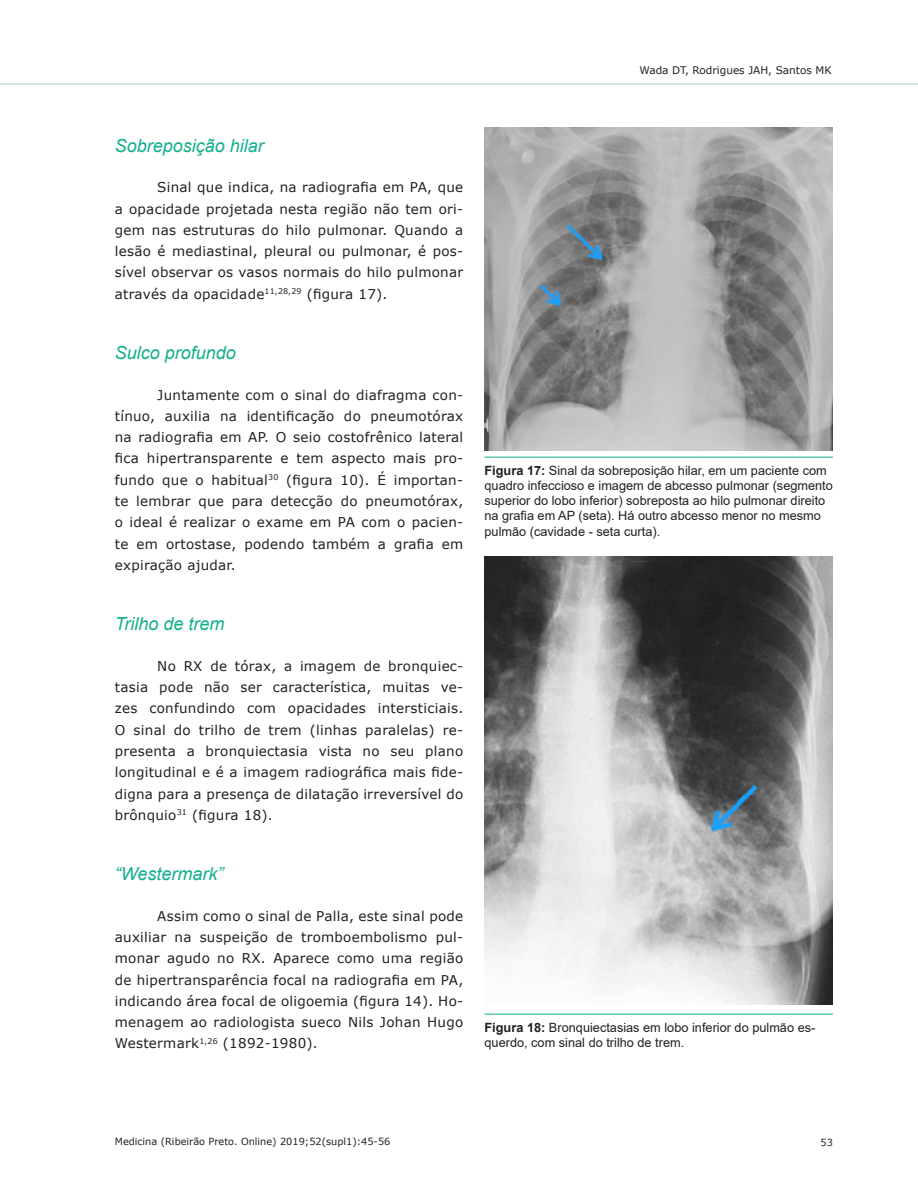
<style>
.page{position:relative;width:918px;height:1188px;background:#fff}
.page>*{position:absolute;margin:0;border:0;box-sizing:border-box;transform-origin:0 0}
.SUB3{font:italic 18px "Arial";color:#15b08d}
.TXT{font:13.5px/21.3px "Verdana";letter-spacing:.02em;color:#231f20;text-align:justify}
.Fig_Tit{font:12.75px/15.3px "Arial";color:#231f20}
.t1{font:10.5px "Verdana";color:#231f20}
.t2{font:9.75px "Verdana";color:#231f20}
.s1{font-weight:700}
</style>
<div class="page">
<hr style="left:0;top:83px;width:918px;height:2px;background:#c6e1d4">
<hr style="left:485px;top:457px;width:348px;height:1px;background:#15b08d">
<hr style="left:485px;top:1014px;width:348px;height:1px;background:#15b08d">
<img style="left:485px;top:128px;width:348px;height:323px">
<img style="left:485px;top:556px;width:348px;height:449px">
<p class="t1" style="left:639px;top:62px;width:194px">Wada DT, Rodrigues JAH, Santos MK</p>
<p class="SUB3" style="left:115px;top:134px;width:151px">Sobreposição hilar</p>
<p class="TXT" style="left:115px;top:177px;width:350px;text-indent:43px">Sinal que indica, na radiografia em PA, que a opacidade projetada nesta região não tem ori&shy;gem nas estruturas do hilo pulmonar. Quando a lesão é mediastinal, pleural ou pulmonar, é pos&shy;sível observar os vasos normais do hilo pulmonar através da opacidade<sup>11,28,29</sup> (figura 17).</p>
<p class="SUB3" style="left:115px;top:341px;width:123px">Sulco profundo</p>
<p class="TXT" style="left:115px;top:384px;width:350px;text-indent:43px">Juntamente com o sinal do diafragma con&shy;tínuo, auxilia na identificação do pneumotórax na radiografia em AP. O seio costofrênico lateral fica hipertransparente e tem aspecto mais pro&shy;fundo que o habitual<sup>30</sup> (figura 10). É importan&shy;te lembrar que para detecção do pneumotórax, o ideal é realizar o exame em PA com o pacien&shy;te em ortostase, podendo também a grafia em expiração ajudar.</p>
<p class="SUB3" style="left:115px;top:612px;width:111px">Trilho de trem</p>
<p class="TXT" style="left:115px;top:655px;width:350px;text-indent:43px">No RX de tórax, a imagem de bronquiec&shy;tasia pode não ser característica, muitas ve&shy;zes confundindo com opacidades intersticiais.<br>O sinal do trilho de trem (linhas paralelas) re&shy;presenta a bronquiectasia vista no seu plano longitudinal e é a imagem radiográfica mais fide&shy;digna para a presença de dilatação irreversível do brônquio<sup>31</sup> (figura 18).</p>
<p class="SUB3" style="left:115px;top:862px;width:110px">“Westermark”</p>
<p class="TXT" style="left:115px;top:905px;width:350px;text-indent:43px">Assim como o sinal de Palla, este sinal pode auxiliar na suspeição de tromboembolismo pul&shy;monar agudo no RX. Aparece como uma região de hipertransparência focal na radiografia em PA, indicando área focal de oligoemia (figura 14). Ho&shy;menagem ao radiologista sueco Nils Johan Hugo Westermark<sup>1,26</sup> (1892-1980).</p>
<p class="Fig_Tit" style="left:485px;top:462px;width:350px"><span class="s1">Figura 17:</span> Sinal da sobreposição hilar, em um paciente com quadro infeccioso e imagem de abcesso pulmonar (segmento superior do lobo inferior) sobreposta ao hilo pulmonar direito na grafia em AP (seta). Há outro abcesso menor no mesmo pulmão (cavidade - seta curta).</p>
<p class="Fig_Tit" style="left:485px;top:1019px;width:332px"><span class="s1">Figura 18:</span> Bronquiectasias em lobo inferior do pulmão es&shy;querdo, com sinal do trilho de trem.</p>
<p class="t2" style="left:115px;top:1135px;width:277px">Medicina (Ribeirão Preto. Online) 2019;52(supl1):45-56</p>
<p class="t2" style="left:821px;top:1136px;width:14px">53</p>
</div>
